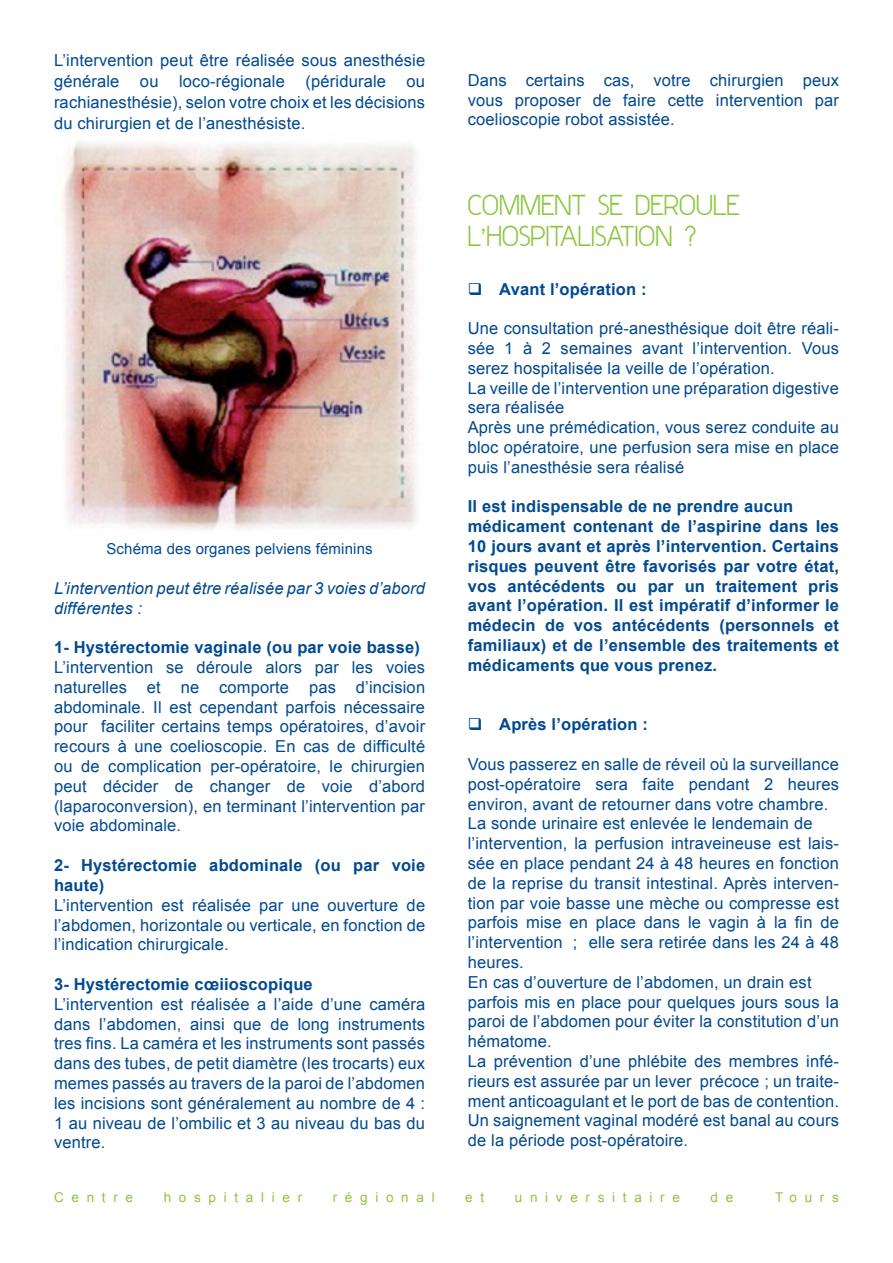
<style>
.page{position:relative;width:893px;height:1263px;background:#fff}
.page>*{position:absolute;margin:0;border:0;box-sizing:border-box;transform-origin:0 0}
.t1{font:24px "Y2 K Neophyte";letter-spacing:.01em;color:#8bc63e}
.t2{font:16.5px/19.8px "Arial";letter-spacing:.01em;color:#014990;text-align:justify}
.t3{font:700 16.5px/19.8px "Arial";letter-spacing:.01em;color:#014990;text-align:justify}
.t4{font:italic 16.5px/19.8px "Arial";letter-spacing:.01em;color:#014990}
.t5{font:15px "Arial";letter-spacing:.01em;color:#014990}
.t6{font:13.5px "Arial";letter-spacing:.57em;color:#8bc63e}
.s1{font-family:"Arial"}
</style>
<div class="page">
<img style="left:62px;top:141px;width:355px;height:390px">
<p class="t2" style="left:54px;top:50px;width:373px;line-height:21px">L’intervention peut être réalisée sous anesthésie générale</p>
<p class="t2" style="left:54px;top:71px;width:373px;line-height:21px;text-indent:86px">ou loco-régionale (péridurale ou rachianesthésie), selon votre choix et les décisions du chirurgien et de l’anesthésiste.</p>
<p class="t5" style="left:106px;top:539px;width:268px">Schéma des organes pelviens féminins</p>
<p class="t4" style="left:54px;top:578px;width:373px">L’intervention peut être réalisée par 3 voies d’abord différentes :</p>
<p class="t3" style="left:54px;top:638px;width:367px">1- Hystérectomie vaginale (ou par voie basse)</p>
<p class="t2" style="left:54px;top:657px;width:373px">L’intervention se déroule alors par les voies naturelles et ne comporte pas d’incision abdominale. Il est cependant parfois nécessaire pour faciliter certains temps opératoires, d’avoir recours à une coelioscopie. En cas de difficulté ou de complication per-opératoire, le chirurgien peut décider de changer de voie d’abord (laparoconversion), en terminant l’intervention par voie abdominale.</p>
<p class="t3" style="left:54px;top:856px;width:373px">2- Hystérectomie abdominale (ou par voie haute)</p>
<p class="t2" style="left:54px;top:895px;width:373px">L’intervention est réalisée par une ouverture de l’abdomen, horizontale ou verticale, en fonction de l’indication chirurgicale.</p>
<p class="t3" style="left:54px;top:975px;width:260px">3- Hystérectomie cœiioscopique</p>
<p class="t2" style="left:54px;top:994px;width:373px">L’intervention est réalisée a l’aide d’une caméra dans l’abdomen, ainsi que de long instruments tres fins. La caméra et les instruments sont passés dans des tubes, de petit diamètre (les trocarts) eux memes passés au travers de la paroi de l’abdomen</p>
<p class="t2" style="left:54px;top:1093px;width:373px">les incisions sont généralement au nombre de 4 :<br>1 au niveau de l’ombilic et 3 au niveau du bas du ventre.</p>
<p class="t2" style="left:468px;top:70px;width:373px">Dans certains cas, votre chirurgien peux vous proposer de faire cette intervention par coelioscopie robot assistée.</p>
<p class="t1" style="left:468px;top:188px;width:273px">COMMENT SE DEROULE</p>
<p class="t1" style="left:468px;top:220px;width:229px">L<span class="s1">’</span>HOSPITALISATION ?</p>
<p class="t3" style="left:468px;top:279px;width:180px">❑ Avant l’opération :</p>
<p class="t2" style="left:468px;top:319px;width:373px">Une consultation pré-anesthésique doit être réali&shy;sée 1 à 2 semaines avant l’intervention. Vous serez hospitalisée la veille de l’opération.</p>
<p class="t2" style="left:468px;top:378px;width:373px">La veille de l’intervention une préparation digestive sera réalisée</p>
<p class="t2" style="left:468px;top:418px;width:373px">Après une prémédication, vous serez conduite au bloc opératoire, une perfusion sera mise en place puis l’anesthésie sera réalisé</p>
<p class="t3" style="left:468px;top:497px;width:327px">Il est indispensable de ne prendre aucun</p>
<p class="t3" style="left:468px;top:517px;width:373px">médicament contenant de l’aspirine dans les 10 jours avant et après l’intervention. Certains risques peuvent être favorisés par votre état, vos antécédents ou par un traitement pris avant l’opération. Il est impératif d’informer le médecin de vos antécédents (personnels et familiaux) et de l’ensemble des traitements et médicaments que vous prenez.</p>
<p class="t3" style="left:468px;top:715px;width:182px">❑ Après l’opération :</p>
<p class="t2" style="left:468px;top:754px;width:373px">Vous passerez en salle de réveil où la surveillance post-opératoire sera faite pendant 2 heures environ, avant de retourner dans votre chambre.</p>
<p class="t2" style="left:468px;top:814px;width:346px">La sonde urinaire est enlevée le lendemain de</p>
<p class="t2" style="left:468px;top:833px;width:373px">l’intervention, la perfusion intraveineuse est lais&shy;sée en place pendant 24 à 48 heures en fonction de la reprise du transit intestinal. Après interven&shy;tion par voie basse une mèche ou compresse est parfois mise en place dans le vagin à la fin de l’intervention ; elle sera retirée dans les 24 à 48 heures.</p>
<p class="t2" style="left:468px;top:972px;width:345px">En cas d’ouverture de l’abdomen, un drain est</p>
<p class="t2" style="left:468px;top:992px;width:373px">parfois mis en place pour quelques jours sous la paroi de l’abdomen pour éviter la constitution d’un hématome.</p>
<p class="t2" style="left:468px;top:1051px;width:373px">La prévention d’une phlébite des membres infé&shy;rieurs est assurée par un lever précoce ; un traite&shy;ment anticoagulant et le port de bas de contention.</p>
<p class="t2" style="left:468px;top:1111px;width:373px">Un saignement vaginal modéré est banal au cours de la période post-opératoire.</p>
<p class="t6" style="left:54px;top:1188px;width:80px">Centre</p>
<p class="t6" style="left:164px;top:1188px;width:140px">hospitalier</p>
<p class="t6" style="left:333px;top:1188px;width:103px">régional</p>
<p class="t6" style="left:465px;top:1188px;width:20px">e t</p>
<p class="t6" style="left:515px;top:1188px;width:167px">universitaire</p>
<p class="t6" style="left:710px;top:1188px;width:24px">d e</p>
<p class="t6" style="left:775px;top:1188px;width:65px">Tours</p>
</div>
